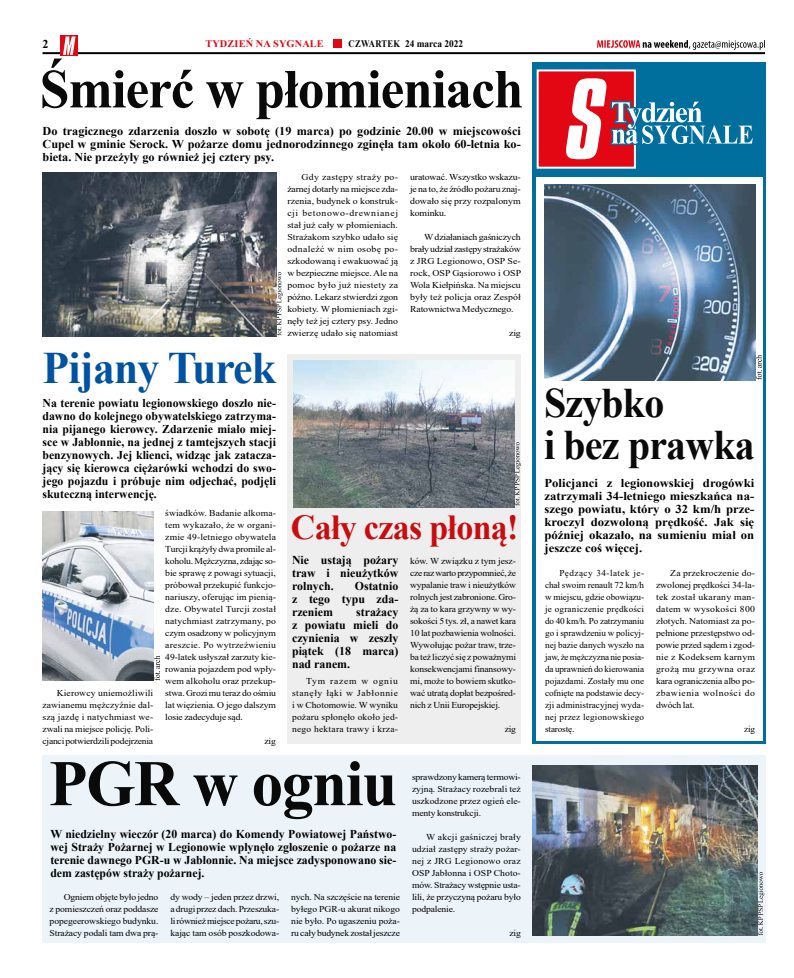
<style>
.page{position:relative;width:794px;height:978px;background:#fff}
.page>*{position:absolute;margin:0;border:0;box-sizing:border-box;transform-origin:0 0}
.t1{font:700 65px "Times New Roman";letter-spacing:-.02em;color:#0a0a0a}
.t2{font:700 55px "Times New Roman";letter-spacing:-.02em;color:#0a0a0a}
.t3{font:700 45px "Times New Roman";letter-spacing:-.02em;color:#0053a2}
.t4{font:700 42px/42px "Times New Roman";letter-spacing:-.02em;color:#0a0a0a;scale:.95 1}
.t5{font:700 35px "Times New Roman";letter-spacing:-.02em;color:#c90c0f}
.t6{font:700 12px/13px "Times New Roman";color:#000;text-align:justify}
.t7{font:700 12px/13px "Times New Roman";color:#000;text-align:justify;scale:1.06 1}
.t8{font:700 10px "Times New Roman";color:#000;scale:.85 1}
.t9{font:700 10px "Times New Roman";letter-spacing:.01em;color:#e30613}
.t10{font:9px/12px "Times New Roman";letter-spacing:-.01em;color:#000;text-align:justify;scale:1.07 1}
.t11{font:9px/12px "Times New Roman";letter-spacing:-.01em;color:#000;text-align:justify;scale:1.09 1}
.t12{font:9px/12px "Times New Roman";letter-spacing:-.01em;color:#000;text-align:justify;scale:1.06 1}
.t13{font:9px/12px "Times New Roman";letter-spacing:-.01em;color:#000;text-align:justify}
.t14{font:9px/12px "Times New Roman";letter-spacing:-.01em;color:#000;text-align:justify;scale:1.08 1}
</style>
<div class="page">
<svg style="left:597px;top:40px;width:168px;height:10px"></svg>
<hr style="left:43px;top:52px;width:722px;height:2px;background:#000">
<div style="left:333px;top:39px;width:9px;height:9px;background:#e30613"></div>
<div style="left:61px;top:35px;width:17px;height:21px;background:#e30613"></div>
<svg style="left:63px;top:36px;width:12px;height:19px"></svg>
<div style="left:43px;top:755px;width:722px;height:188px;background:#ecf4f9"></div>
<div style="left:532px;top:63px;width:233px;height:681px;background:#006f9e"></div>
<div style="left:536px;top:177px;width:226px;height:564px;background:#fff"></div>
<img style="left:544px;top:184px;width:211px;height:197px">
<div style="left:536px;top:69px;width:100px;height:100px;background:#e30613;border:2px solid #fff"></div>
<svg style="left:566px;top:78px;width:187px;height:81px"></svg>
<svg style="left:276px;top:272px;width:7px;height:64px"></svg>
<img style="left:43px;top:172px;width:233px;height:164px">
<img style="left:43px;top:512px;width:111px;height:169px">
<div style="left:287px;top:354px;width:234px;height:390px;background:#eee"></div>
<img style="left:293px;top:360px;width:221px;height:147px">
<svg style="left:514px;top:442px;width:7px;height:64px"></svg>
<img style="left:532px;top:765px;width:225px;height:170px">
<svg style="left:758px;top:872px;width:6px;height:63px"></svg>
<svg style="left:154px;top:656px;width:6px;height:24px"></svg>
<svg style="left:756px;top:355px;width:5px;height:25px"></svg>
<h3 class="t6" style="left:43px;top:37px;width:7px">2</h3>
<p class="t9" style="left:205px;top:37px;width:120px">TYDZIEŃ NA SYGNALE</p>
<p class="t8" style="left:348px;top:37px;width:137px">CZWARTEK 24 marca 2022</p>
<h2 class="t2" style="left:40px;top:49px;width:485px">Śmierć w płomieniach</h2>
<h3 class="t6" style="left:43px;top:124px;width:480px">Do tragicznego zdarzenia doszło w sobotę (19 marca) po godzinie 20.00 w miejscowości Cupel w gminie Serock. W pożarze domu jednorodzinnego zginęła tam około 60-letnia ko&shy;bieta. Nie przeżyły go również jej cztery psy.</h3>
<p class="t11" style="left:287px;top:171px;width:103px;text-indent:14px">Gdy zastępy straży po&shy;żarnej dotarły na miejsce zda&shy;rzenia, budynek o konstruk&shy;cji betonowo-drewnianej stał już cały w płomieniach.<br>Strażakom szybko udało się odnaleźć w nim osobę po&shy;szkodowaną i ewakuować ją w bezpieczne miejsce. Ale na pomoc było już niestety za późno. Lekarz stwierdzi zgon kobiety. W płomieniach zgi&shy;nęły też jej cztery psy. Jedno zwierzę udało się natomiast</p>
<p class="t11" style="left:410px;top:171px;width:103px">uratować. Wszystko wskazu&shy;je na to, że źródło pożaru znaj&shy;dowało się przy rozpalonym kominku.</p>
<p class="t11" style="left:410px;top:231px;width:103px;text-indent:14px">W działaniach gaśniczych brały udział zastępy strażaków z JRG Legionowo, OSP Se&shy;rock, OSP Gąsiorowo i OSP Wola Kiełpińska. Na miejscu były też policja oraz Zespół Ratownictwa Medycznego.</p>
<p class="t11" style="left:509px;top:327px;width:12px">zig</p>
<h3 class="t3" style="left:43px;top:335px;width:235px">Pijany Turek</h3>
<p class="t6" style="left:43px;top:396px;width:235px">Na terenie powiatu legionowskiego doszło nie&shy;dawno do kolejnego obywatelskiego zatrzyma&shy;nia pijanego kierowcy. Zdarzenie miało miej&shy;sce w Jabłonnie, na jednej z tamtejszych stacji benzynowych. Jej klienci, widząc jak zatacza&shy;jący się kierowca ciężarówki wchodzi do swo&shy;jego pojazdu i próbuje nim odjechać, podjęli skuteczną interwencję.</p>
<p class="t10" style="left:43px;top:687px;width:105px;text-indent:14px">Kierowcy uniemożliwili zawianemu mężczyźnie dal&shy;szą jazdę i natychmiast we&shy;zwali na miejsce policję. Poli&shy;cjanci potwierdzili podejrzenia</p>
<p class="t10" style="left:165px;top:507px;width:105px">świadków. Badanie alkoma&shy;tem wykazało, że w organi&shy;zmie 49-letniego obywatela Turcji krążyły dwa promile al&shy;koholu. Mężczyzna, zdając so&shy;bie sprawę z powagi sytuacji, próbował przekupić funkcjo&shy;nariuszy, oferując im pienią&shy;dze. Obywatel Turcji został natychmiast zatrzymany, po czym osadzony w policyjnym areszcie. Po wytrzeźwieniu 49-latek usłyszał zarzuty kie&shy;rowania pojazdem pod wpły&shy;wem alkoholu oraz przekup&shy;stwa. Grozi mu teraz do ośmiu lat więzienia. O jego dalszym losie zadecyduje sąd.</p>
<p class="t10" style="left:264px;top:735px;width:12px">zig</p>
<h3 class="t5" style="left:291px;top:502px;width:229px">Cały czas płoną!</h3>
<h3 class="t6" style="left:292px;top:553px;width:108px">Nie ustają pożary traw i nieużytków rolnych.</h3>
<p class="t12" style="left:410px;top:555px;width:102px">ków. W związku z tym jesz&shy;cze raz warto przypomnieć, że wypalanie traw i nieużytków rolnych jest zabronione. Gro&shy;żą za to kara grzywny w wy&shy;sokości 5 tys. zł, a nawet kara 10 lat pozbawienia wolności.<br>Wywołując pożar traw, trze&shy;ba też liczyć się z poważnymi konsekwencjami finansowy&shy;mi, może to bowiem skutko&shy;wać utratą dopłat bezpośred&shy;nich z Unii Europejskiej.</p>
<p class="t12" style="left:505px;top:723px;width:12px">zig</p>
<h3 class="t6" style="left:292px;top:579px;width:108px;text-indent:63px">Ostatnio z tego typu zda&shy;rzeniem</h3>
<h3 class="t6" style="left:292px;top:605px;width:108px;text-indent:64px">strażacy z powiatu mieli do czynienia w zeszły piątek (18 marca) nad ranem.</h3>
<p class="t12" style="left:292px;top:675px;width:101px;text-indent:14px">Tym razem w ogniu stanęły łąki w Jabłonnie i w Chotomowie. W wyniku pożaru spłonęło około jed&shy;nego hektara trawy i krza-</p>
<h1 class="t1" style="left:49px;top:736px;width:350px">PGR w ogniu</h1>
<h3 class="t6" style="left:50px;top:827px;width:347px">W niedzielny wieczór (20 marca) do Komendy Powiatowej Państwo&shy;wej Straży Pożarnej w Legionowie wpłynęło zgłoszenie o pożarze na terenie dawnego PGR-u w Jabłonnie. Na miejsce zadysponowano sie&shy;dem zastępów straży pożarnej.</h3>
<p class="t10" style="left:50px;top:891px;width:103px;text-indent:14px">Ogniem objęte było jedno z pomieszczeń oraz poddasze popegeerowskiego budynku.<br>Strażacy podali tam dwa prą-</p>
<p class="t10" style="left:170px;top:891px;width:103px">dy wody – jeden przez drzwi, a drugi przez dach. Przeszuka&shy;li również miejsce pożaru, szu&shy;kając tam osób poszkodowa-</p>
<p class="t10" style="left:291px;top:891px;width:103px">nych. Na szczęście na terenie byłego PGR-u akurat nikogo nie było. Po ugaszeniu poża&shy;ru cały budynek został jeszcze</p>
<p class="t10" style="left:412px;top:771px;width:103px">sprawdzony kamerą termowi&shy;zyjną. Strażacy rozebrali też uszkodzone przez ogień ele&shy;menty konstrukcji.</p>
<p class="t10" style="left:412px;top:831px;width:103px;text-indent:14px">W akcji gaśniczej brały udział zastępy straży pożar&shy;nej z JRG Legionowo oraz OSP Jabłonna i OSP Choto&shy;mów. Strażacy wstępnie usta&shy;lili, że przyczyną pożaru było podpalenie.</p>
<p class="t10" style="left:509px;top:927px;width:12px">zig</p>
<h3 class="t4" style="left:544px;top:381px;width:223px">Szybko<br>i bez prawka</h3>
<h3 class="t7" style="left:544px;top:476px;width:199px">Policjanci z legionowskiej drogówki zatrzymali 34-letniego mieszkańca na&shy;szego powiatu, który o 32 km/h prze&shy;kroczył dozwoloną prędkość. Jak się później okazało, na sumieniu miał on jeszcze coś więcej.</h3>
<p class="t13" style="left:545px;top:567px;width:100px;text-indent:14px">Pędzący 34-latek je&shy;chał swoim renault 72 km/h w miejscu, gdzie obowiązu&shy;je ograniczenie prędkości do 40 km/h. Po zatrzymaniu go i sprawdzeniu w policyj&shy;nej bazie danych wyszło na jaw, że mężczyzna nie posia&shy;da uprawnień do kierowania pojazdami. Zostały mu one cofnięte na podstawie decy&shy;zji administracyjnej wyda&shy;nej przez legionowskiego starostę.</p>
<p class="t14" style="left:656px;top:567px;width:93px;text-indent:14px">Za przekroczenie do&shy;zwolonej prędkości 34-la&shy;tek został ukarany man&shy;datem w wysokości 800 złotych. Natomiast za po&shy;pełnione przestępstwo od&shy;powie przed sądem i zgod&shy;nie z Kodeksem karnym grożą mu grzywna oraz kara ograniczenia albo po&shy;zbawienia wolności do dwóch lat.</p>
<p class="t13" style="left:744px;top:723px;width:12px">zig</p>
</div>
